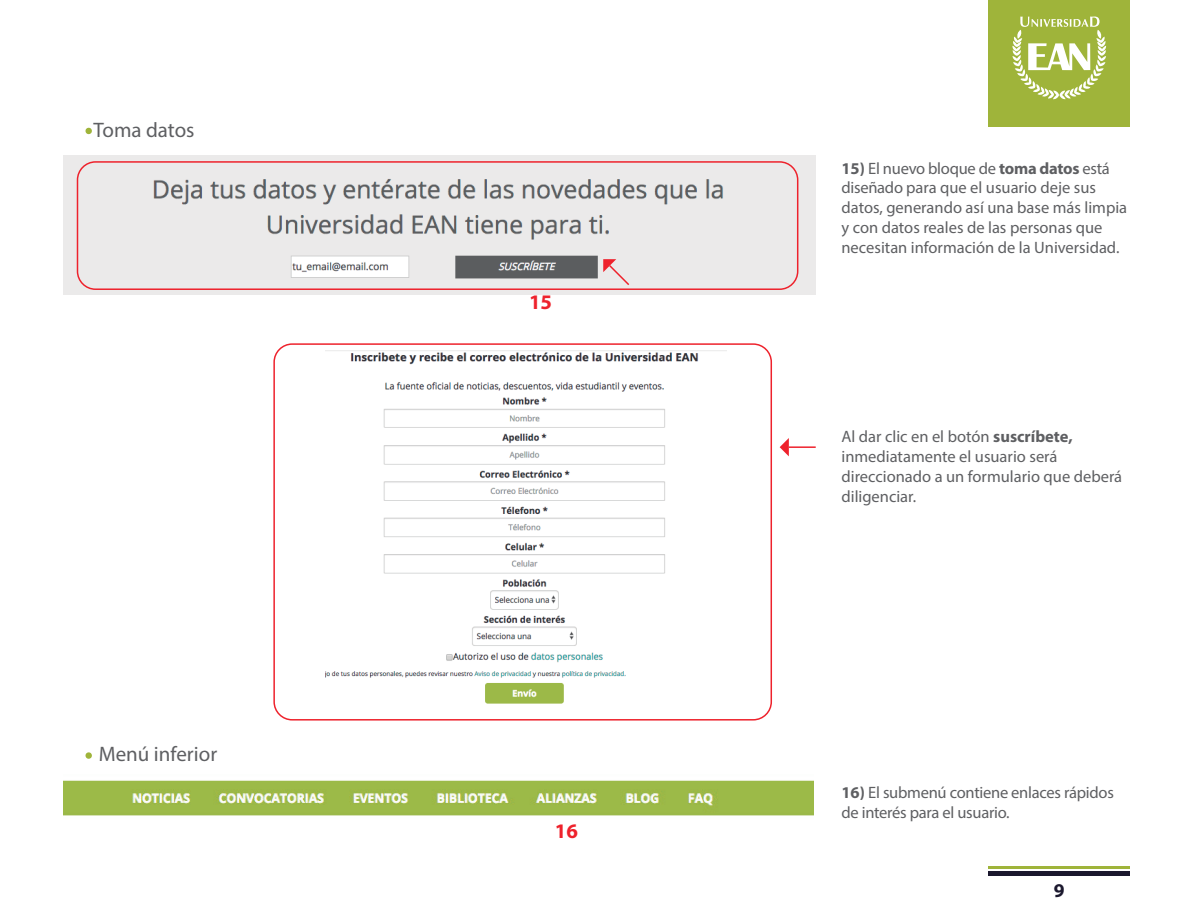
<style>
.page{position:relative;width:1188px;height:918px;background:#fff}
.page>*{position:absolute;margin:0;border:0;box-sizing:border-box;transform-origin:0 0}
.t1{font:21px "Myriad Pro";color:#5e5f62}
.t2{font:700 20.7px "Myriad Pro";color:#ee222c}
.t3{font:700 19.5px "Myriad Pro";color:#1b182e}
.t4{font:16.5px/19.8px "Myriad Pro";color:#5e5f62}
.s1{font-weight:700}
</style>
<div class="page">
<img style="left:63px;top:780px;width:751px;height:36px">
<img style="left:326px;top:350px;width:401px;height:354px">
<img style="left:63px;top:155px;width:753px;height:140px">
<div style="left:989px;top:0;width:141px;height:126px;background:#9fb43a"></div>
<svg style="left:1012px;top:17px;width:94px;height:83px"></svg>
<div style="left:989px;top:871px;width:141px;height:5px;background:#1b182e"></div>
<hr style="left:989px;top:866px;width:141px;height:3px;background:#9fb43a">
<svg style="left:85px;top:127px;width:7px;height:8px"></svg>
<svg style="left:603px;top:259px;width:28px;height:28px"></svg>
<div style="left:77px;top:161px;width:721px;height:129px;border:2px solid #ee222c;border-radius:18px"></div>
<svg style="left:780px;top:438px;width:9px;height:18px"></svg>
<hr style="left:789px;top:446px;width:27px;height:2px;background:#ee222c">
<svg style="left:85px;top:752px;width:7px;height:7px"></svg>
<div style="left:273px;top:343px;width:499px;height:378px;border:2px solid #ee222c;border-radius:18px"></div>
<p class="t1" style="left:94px;top:117px;width:103px">Toma datos</p>
<p class="t1" style="left:99px;top:741px;width:120px">Menú inferior</p>
<p class="t2" style="left:529px;top:291px;width:25px">15</p>
<p class="t2" style="left:555px;top:820px;width:25px">16</p>
<p class="t4" style="left:842px;top:158px;width:287px"><span class="s1">15)</span> El nuevo bloque de <span class="s1">toma datos</span> está diseñado para que el usuario deje sus datos, generando así una base más limpia y con datos reales de las personas que necesitan información de la Universidad.</p>
<p class="t4" style="left:842px;top:427px;width:282px">Al dar clic en el botón <span class="s1">suscríbete, </span>inmediatamente el usuario será direccionado a un formulario que deberá diligenciar.</p>
<p class="t4" style="left:842px;top:783px;width:274px"><span class="s1">16)</span> El submenú contiene enlaces rápidos de interés para el usuario.</p>
<p class="t3" style="left:1054px;top:879px;width:12px">9</p>
</div>
